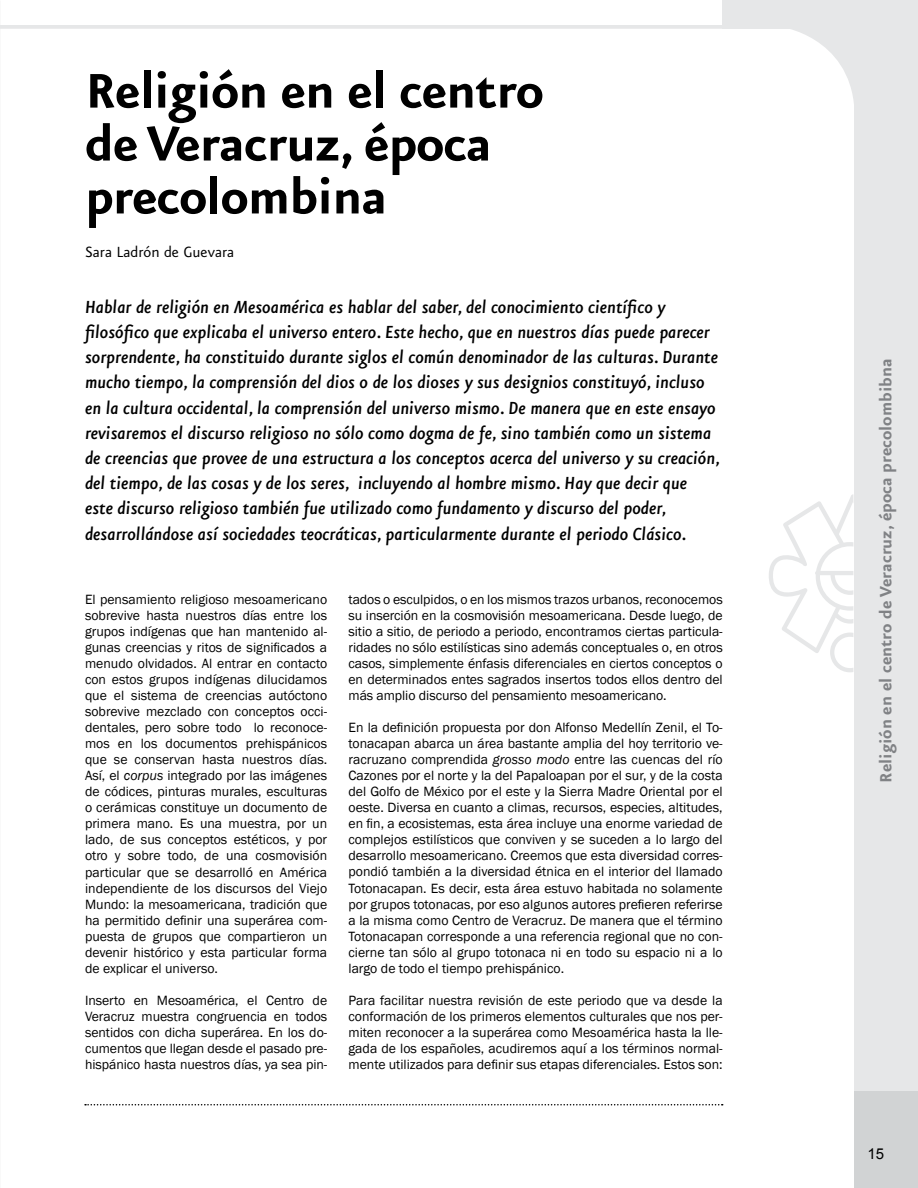
<style>
.page{position:relative;width:918px;height:1188px;background:#fff}
.page>*{position:absolute;margin:0;border:0;box-sizing:border-box;transform-origin:0 0}
.t1{font:700 58.2px/52.9px "Eureka Sans";letter-spacing:-.015em;color:#000}
.t2{font:italic 500 21px/25.2px "Eureka Sans";color:#000}
.t3{font:700 19.5px "Eureka Sans";color:#808285}
.t4{font:17.7px "Eureka Sans";color:#000}
.t5{font:15px "Arial";color:#000}
.t6{font:13.8px/16px "Franklin Gothic Book 2";color:#000;text-align:justify}
.t7{font:13.8px/16px "Franklin Gothic";color:#000}
.s1{font-family:"Franklin Gothic";font-style:italic}
.s2{font-family:"Franklin Gothic Book 2"}
</style>
<div class="page">
<div style="left:854px;top:1090px;width:64px;height:98px;background:#d1d3d4"></div>
<div style="left:854px;top:0;width:64px;height:1090px;background:#e6e7e8"></div>
<div style="left:723px;top:0;width:195px;height:29px;background:#e6e7e8"></div>
<svg style="left:791px;top:29px;width:63px;height:72px"></svg>
<svg style="left:769px;top:494px;width:84px;height:178px"></svg>
<hr style="left:0;top:25px;width:744px;height:4px;background:#e6e7e8">
<svg style="left:85px;top:1104px;width:638px;height:2px"></svg>
<h1 class="t1" style="left:85px;top:64px;width:460px">Religión en el centro de Veracruz, época precolombina</h1>
<p class="t4" style="left:85px;top:243px;width:151px">Sara Ladrón de Guevara</p>
<p class="t2" style="left:85px;top:294px;width:637px">Hablar de religión en Mesoamérica es hablar del saber, del conocimiento científico y filosófico que explicaba el universo entero. Este hecho, que en nuestros días puede parecer sorprendente, ha constituido durante siglos el común denominador de las culturas. Durante mucho tiempo, la comprensión del dios o de los dioses y sus designios constituyó, incluso en la cultura occidental, la comprensión del universo mismo. De manera que en este ensayo revisaremos el discurso religioso no sólo como dogma de fe, sino también como un sistema de creencias que provee de una estructura a los conceptos acerca del universo y su creación, del tiempo, de las cosas y de los seres, incluyendo al hombre mismo. Hay que decir que<br>este discurso religioso también fue utilizado como fundamento y discurso del poder, desarrollándose así sociedades teocráticas, particularmente durante el periodo Clásico.</p>
<p class="t6" style="left:85px;top:591px;width:244px">El pensamiento religioso mesoamericano sobrevive hasta nuestros días entre los grupos indígenas que han mantenido al-</p>
<p class="t7" style="left:85px;top:639px;width:244px">gunas creencias y ritos de significados a</p>
<p class="t6" style="left:85px;top:656px;width:244px">menudo olvidados. Al entrar en contacto con estos grupos indígenas dilucidamos que el sistema de creencias autóctono sobrevive mezclado con conceptos occi&shy;dentales, pero sobre todo lo reconoce&shy;mos en los documentos prehispánicos que se conservan hasta nuestros días.<br>Así, el <span class="s1">corpus</span> integrado por las imágenes de códices, pinturas murales, esculturas o cerámicas constituye un documento de primera mano. Es una muestra, por un lado, de sus conceptos estéticos, y por otro y sobre todo, de una cosmovisión particular que se desarrolló en América independiente de los discursos del Viejo</p>
<p class="t7" style="left:85px;top:896px;width:244px">Mundo: la mesoamericana, tradición que ha permitido definir una superárea com<span class="s2">-</span></p>
<p class="t6" style="left:85px;top:928px;width:244px">puesta de grupos que compartieron un devenir histórico y esta particular forma de explicar el universo.</p>
<p class="t6" style="left:85px;top:993px;width:244px">Inserto en Mesoamérica, el Centro de Veracruz muestra congruencia en todos sentidos con dicha superárea. En los do&shy;cumentos que llegan desde el pasado pre&shy;hispánico hasta nuestros días, ya sea pin-</p>
<p class="t6" style="left:349px;top:591px;width:376px">tados o esculpidos, o en los mismos trazos urbanos, reconocemos su inserción en la cosmovisión mesoamericana. Desde luego, de sitio a sitio, de periodo a periodo, encontramos ciertas particula&shy;ridades no sólo estilísticas sino además conceptuales o, en otros casos, simplemente énfasis diferenciales en ciertos conceptos o en determinados entes sagrados insertos todos ellos dentro del más amplio discurso del pensamiento mesoamericano.</p>
<p class="t7" style="left:349px;top:720px;width:376px">En la definición propuesta por don Alfonso Medellín Zenil, el To<span class="s2">-</span></p>
<p class="t6" style="left:349px;top:736px;width:376px">tonacapan abarca un área bastante amplia del hoy territorio ve&shy;racruzano comprendida <span class="s1">grosso modo</span> entre las cuencas del río Cazones por el norte y la del Papaloapan por el sur, y de la costa del Golfo de México por el este y la Sierra Madre Oriental por el oeste. Diversa en cuanto a climas, recursos, especies, altitudes,</p>
<p class="t7" style="left:349px;top:816px;width:376px">en fin, a ecosistemas, esta área incluye una enorme variedad de</p>
<p class="t6" style="left:349px;top:832px;width:376px">complejos estilísticos que conviven y se suceden a lo largo del desarrollo mesoamericano. Creemos que esta diversidad corres&shy;pondió también a la diversidad étnica en el interior del llamado Totonacapan. Es decir, esta área estuvo habitada no solamente</p>
<p class="t7" style="left:349px;top:896px;width:376px">por grupos totonacas, por eso algunos autores prefieren referirse</p>
<p class="t6" style="left:349px;top:912px;width:376px">a la misma como Centro de Veracruz. De manera que el término Totonacapan corresponde a una referencia regional que no con&shy;cierne tan sólo al grupo totonaca ni en todo su espacio ni a lo largo de todo el tiempo prehispánico.</p>
<p class="t6" style="left:349px;top:993px;width:376px">Para facilitar nuestra revisión de este periodo que va desde la conformación de los primeros elementos culturales que nos per&shy;miten reconocer a la superárea como Mesoamérica hasta la lle&shy;gada de los españoles, acudiremos aquí a los términos normal-</p>
<p class="t7" style="left:349px;top:1057px;width:376px">mente utilizados para definir sus etapas diferenciales. Estos son:</p>
<h3 class="t3" style="left:876px;top:783px;width:426px;rotate:-90deg">Religión en el centro de Veracruz, época precolombibna</h3>
<p class="t5" style="left:868px;top:1144px;width:18px">15</p>
</div>
